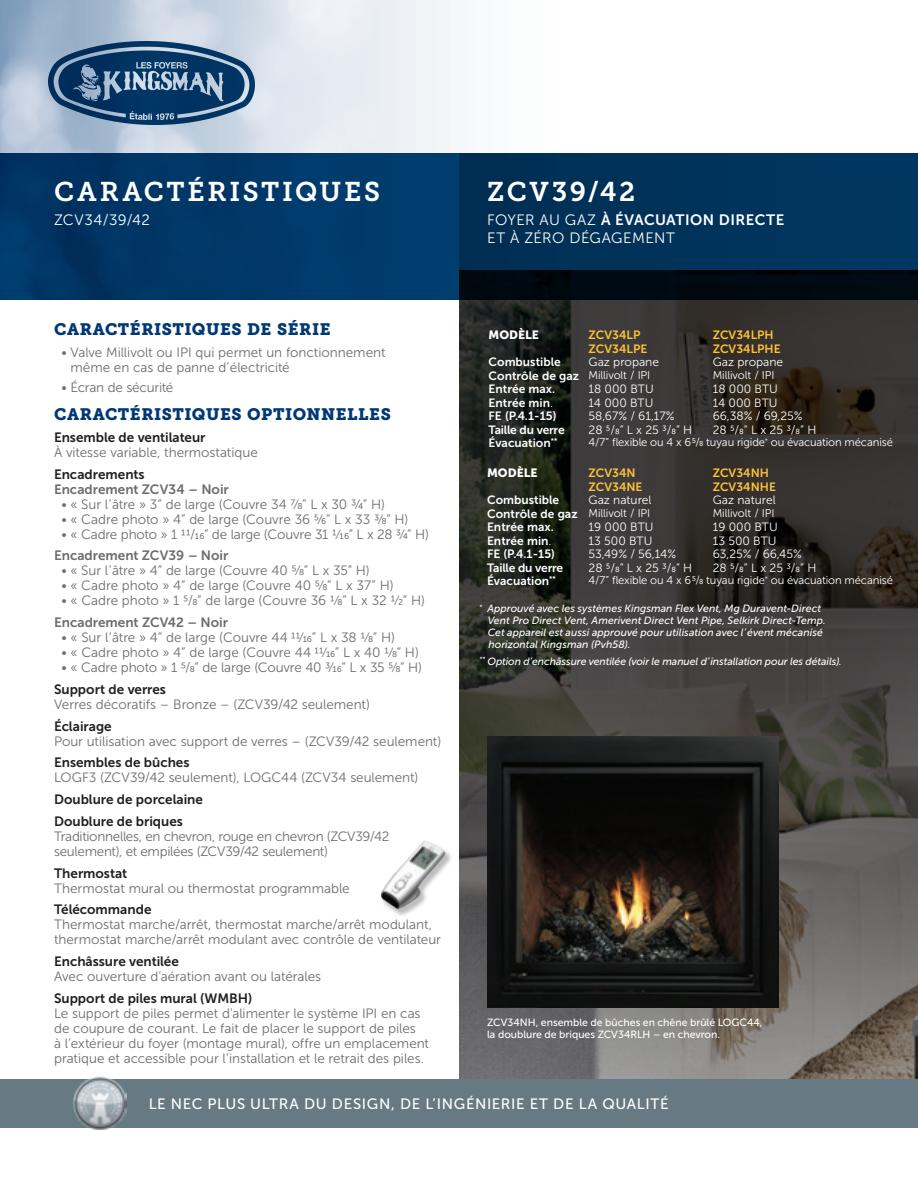
<style>
.page{position:relative;width:918px;height:1188px;background:#fff}
.page>*{position:absolute;margin:0;border:0;box-sizing:border-box;transform-origin:0 0}
.t1{font:27px "Museo Slab 700";letter-spacing:.095em;color:#fff}
.t2{font:16.5px "Museo Slab 900";letter-spacing:.03em;color:#013874}
.t3{font:15px "Museo Sans 500";letter-spacing:.045em;color:#fff}
.t4{font:15px "Museo Sans 300";letter-spacing:.03em;color:#fff}
.t5{font:15px "Museo Sans 700";letter-spacing:.03em;color:#fff}
.t6{font:13.5px/15px "Museo Sans 300";letter-spacing:-.005em;color:#6c6d70}
.t7{font:13.5px/21.8px "Museo Sans 700";color:#231f20}
.t8{font:13.5px "Museo Sans 700";color:#6c6d70}
.t9{font:12px "Museo Sans 300";color:#fff}
.t10{font:12px "Museo Sans 700";color:#fff}
.t11{font:12px "Museo Sans 700";color:#fec235}
.t12{font:12px "Museo Sans 700";letter-spacing:-.02em;color:#fff}
.t13{font:12px "Museo Sans 900";color:#fff}
.t14{font:11.25px "Museo Sans 300";letter-spacing:-.01em;color:#fff}
.t15{font:italic 10.5px/12px "Museo Sans 500";letter-spacing:.005em;color:#fff}
.t16{font:10.5px/12px "Museo Sans 500";color:#fff}
.s1{font-family:"Museo Sans 300"}
.s2{font-family:"Museo Sans 300";font-size:11.25px}
</style>
<div class="page">
<img style="left:0;top:0;width:451px;height:153px">
<svg style="left:459px;top:300px;width:459px;height:779px;background:#44413e"></svg>
<div style="left:0;top:1079px;width:918px;height:49px;background:#677982"></div>
<div style="left:0;top:153px;width:918px;height:147px;background:#003969"></div>
<img style="left:73px;top:1076px;width:53px;height:53px">
<svg style="left:459px;top:153px;width:459px;height:147px;fill:#003259"></svg>
<div style="left:380px;top:840px;width:73px;height:77px;background:#231f20;opacity:.3"></div>
<img style="left:380px;top:841px;width:66px;height:68px">
<img style="left:487px;top:736px;width:292px;height:271px">
<img style="left:48px;top:41px;width:207px;height:83px">
<h1 class="t1" style="left:54px;top:176px;width:328px">CARACTÉRISTIQUES</h1>
<p class="t4" style="left:54px;top:211px;width:97px">ZCV34/39/42</p>
<p class="t2" style="left:54px;top:320px;width:278px">CARACTÉRISTIQUES DE SÉRIE</p>
<p class="t6" style="left:70px;top:345px;width:317px;text-indent:-9px">• Valve Millivolt ou IPI qui permet un fonctionnement même en cas de panne d’électricité</p>
<p class="t6" style="left:62px;top:379px;width:113px">• Écran de sécurité</p>
<p class="t2" style="left:54px;top:405px;width:339px">CARACTÉRISTIQUES OPTIONNELLES</p>
<p class="t7" style="left:54px;top:426px;width:153px">Ensemble de ventilateur</p>
<p class="t6" style="left:54px;top:445px;width:205px">À vitesse variable, thermostatique</p>
<p class="t7" style="left:54px;top:463px;width:92px">Encadrements</p>
<p class="t8" style="left:54px;top:481px;width:176px">Encadrement ZCV34 – Noir</p>
<p class="t6" style="left:62px;top:496px;width:325px">• « Sur l’âtre » 3” de large (Couvre 34 7/8” L x 30 3/4” H)</p>
<p class="t6" style="left:62px;top:511px;width:348px">• « Cadre photo » 4” de large (Couvre 36 5/6” L x 33 3/8” H)</p>
<p class="t6" style="left:62px;top:526px;width:369px">• « Cadre photo » 1 11/16” de large (Couvre 31 1/16” L x 28 3/4” H)</p>
<p class="t8" style="left:54px;top:548px;width:176px">Encadrement ZCV39 – Noir</p>
<p class="t6" style="left:62px;top:563px;width:310px">• « Sur l’âtre » 4” de large (Couvre 40 5/8” L x 35” H)</p>
<p class="t6" style="left:62px;top:578px;width:334px">• « Cadre photo » 4” de large (Couvre 40 5/8” L x 37” H)</p>
<p class="t6" style="left:62px;top:593px;width:365px">• « Cadre photo » 1 5/8” de large (Couvre 36 1/8” L x 32 1/2” H)</p>
<p class="t8" style="left:54px;top:615px;width:176px">Encadrement ZCV42 – Noir</p>
<p class="t6" style="left:62px;top:630px;width:335px">• « Sur l’âtre » 4” de large (Couvre 44 11/16” L x 38 1/8” H)</p>
<p class="t6" style="left:62px;top:645px;width:359px">• « Cadre photo » 4” de large (Couvre 44 11/16” L x 40 1/8” H)</p>
<p class="t6" style="left:62px;top:660px;width:362px">• « Cadre photo » 1 5/8” de large (Couvre 40 3/16” L x 35 5/8” H)</p>
<p class="t7" style="left:54px;top:678px;width:113px">Support de verres</p>
<p class="t6" style="left:54px;top:697px;width:317px">Verres décoratifs – Bronze – (ZCV39/42 seulement)</p>
<p class="t7" style="left:54px;top:715px;width:59px">Éclairage</p>
<p class="t6" style="left:54px;top:733px;width:389px">Pour utilisation avec support de verres – (ZCV39/42 seulement)</p>
<p class="t7" style="left:54px;top:752px;width:137px">Ensembles de bûches</p>
<p class="t6" style="left:54px;top:770px;width:366px">LOGF3 (ZCV39/42 seulement), LOGC44 (ZCV34 seulement)</p>
<p class="t7" style="left:54px;top:788px;width:150px">Doublure de porcelaine<br>Doublure de briques</p>
<p class="t6" style="left:54px;top:829px;width:337px">Traditionnelles, en chevron, rouge en chevron (ZCV39/42 seulement), et empilées (ZCV39/42 seulement)</p>
<p class="t7" style="left:54px;top:862px;width:75px">Thermostat</p>
<p class="t6" style="left:54px;top:880px;width:297px">Thermostat mural ou thermostat programmable</p>
<p class="t7" style="left:54px;top:899px;width:99px">Télécommande</p>
<p class="t6" style="left:54px;top:917px;width:388px">Thermostat marche/arrêt, thermostat marche/arrêt modulant, thermostat marche/arrêt modulant avec contrôle de ventilateur</p>
<p class="t7" style="left:54px;top:950px;width:126px">Enchâssure ventilée</p>
<p class="t6" style="left:54px;top:969px;width:269px">Avec ouverture d’aération avant ou latérales</p>
<p class="t7" style="left:54px;top:987px;width:200px">Support de piles mural (WMBH)</p>
<p class="t6" style="left:54px;top:1006px;width:377px">Le support de piles permet d'alimenter le système IPI en cas de coupure de courant. Le fait de placer le support de piles<br>à l'extérieur du foyer (montage mural), offre un emplacement pratique et accessible pour l'installation et le retrait des piles.</p>
<h1 class="t1" style="left:487px;top:176px;width:150px">ZCV39/42</h1>
<p class="t5" style="left:487px;top:211px;width:299px"><span class="s1">FOYER AU GAZ</span> À ÉVACUATION DIRECTE</p>
<p class="t4" style="left:487px;top:230px;width:189px">ET À ZÉRO DÉGAGEMENT</p>
<p class="t13" style="left:489px;top:328px;width:52px">MODÈLE</p>
<p class="t11" style="left:589px;top:328px;width:53px">ZCV34LP</p>
<p class="t11" style="left:713px;top:328px;width:62px">ZCV34LPH</p>
<p class="t11" style="left:589px;top:342px;width:60px">ZCV34LPE</p>
<p class="t11" style="left:713px;top:342px;width:69px">ZCV34LPHE</p>
<p class="t10" style="left:489px;top:355px;width:74px">Combustible</p>
<p class="t9" style="left:589px;top:355px;width:72px">Gaz propane</p>
<p class="t9" style="left:713px;top:355px;width:72px">Gaz propane</p>
<p class="t10" style="left:489px;top:369px;width:163px">Contrôle de gaz <span class="s2">Millivolt / IPI</span></p>
<p class="t14" style="left:713px;top:369px;width:63px">Millivolt / IPI</p>
<p class="t10" style="left:489px;top:382px;width:68px">Entrée max.</p>
<p class="t9" style="left:589px;top:382px;width:67px">18 000 BTU</p>
<p class="t9" style="left:713px;top:382px;width:67px">18 000 BTU</p>
<p class="t10" style="left:489px;top:396px;width:66px">Entrée min<span class="s1">.</span></p>
<p class="t9" style="left:589px;top:396px;width:66px">14 000 BTU</p>
<p class="t9" style="left:713px;top:396px;width:66px">14 000 BTU</p>
<p class="t10" style="left:489px;top:409px;width:69px">FE (P.4.1-15)</p>
<p class="t9" style="left:589px;top:409px;width:87px">58,67% / 61,17%</p>
<p class="t9" style="left:713px;top:409px;width:91px">66,38% / 69,25%</p>
<p class="t12" style="left:489px;top:423px;width:78px">Taille du verre</p>
<p class="t9" style="left:589px;top:423px;width:105px">28 5/8” L x 25 3/8” H</p>
<p class="t9" style="left:713px;top:423px;width:105px">28 5/8” L x 25 3/8” H</p>
<p class="t10" style="left:489px;top:436px;width:70px">Évacuation<sup>**</sup></p>
<p class="t14" style="left:589px;top:437px;width:306px">4/7” flexible ou 4 x 65/8 tuyau rigide<sup>*</sup> ou évacuation mécanisé</p>
<p class="t13" style="left:487px;top:466px;width:52px">MODÈLE</p>
<p class="t11" style="left:589px;top:466px;width:49px">ZCV34N</p>
<p class="t11" style="left:713px;top:466px;width:58px">ZCV34NH</p>
<p class="t11" style="left:589px;top:480px;width:55px">ZCV34NE</p>
<p class="t11" style="left:713px;top:480px;width:65px">ZCV34NHE</p>
<p class="t10" style="left:487px;top:493px;width:74px">Combustible</p>
<p class="t9" style="left:589px;top:493px;width:64px">Gaz naturel</p>
<p class="t9" style="left:713px;top:493px;width:64px">Gaz naturel</p>
<p class="t10" style="left:487px;top:507px;width:165px">Contrôle de gaz <span class="s2">Millivolt / IPI</span></p>
<p class="t14" style="left:713px;top:507px;width:63px">Millivolt / IPI</p>
<p class="t10" style="left:487px;top:520px;width:68px">Entrée max.</p>
<p class="t9" style="left:589px;top:520px;width:67px">19 000 BTU</p>
<p class="t9" style="left:713px;top:520px;width:67px">19 000 BTU</p>
<p class="t10" style="left:487px;top:534px;width:66px">Entrée min<span class="s1">.</span></p>
<p class="t9" style="left:589px;top:534px;width:65px">13 500 BTU</p>
<p class="t9" style="left:713px;top:534px;width:65px">13 500 BTU</p>
<p class="t10" style="left:487px;top:547px;width:69px">FE (P.4.1-15)</p>
<p class="t9" style="left:589px;top:547px;width:89px">53,49% / 56,14%</p>
<p class="t9" style="left:713px;top:547px;width:91px">63,25% / 66,45%</p>
<p class="t12" style="left:487px;top:561px;width:78px">Taille du verre</p>
<p class="t9" style="left:589px;top:561px;width:105px">28 5/8” L x 25 3/8” H</p>
<p class="t9" style="left:713px;top:561px;width:105px">28 5/8” L x 25 3/8” H</p>
<p class="t10" style="left:487px;top:574px;width:70px">Évacuation<sup>**</sup></p>
<p class="t14" style="left:589px;top:575px;width:306px">4/7” flexible ou 4 x 65/8 tuyau rigide<sup>*</sup> ou évacuation mécanisé</p>
<p class="t15" style="left:488px;top:603px;width:340px;text-indent:-8px"><sup>*</sup> Approuvé avec les systèmes Kingsman Flex Vent, Mg Duravent-Direct Vent Pro Direct Vent, Amerivent Direct Vent Pipe, Selkirk Direct-Temp.<br>Cet appareil est aussi approuvé pour utilisation avec l’évent mécanisé horizontal Kingsman (Pvh58).</p>
<p class="t15" style="left:480px;top:655px;width:364px"><sup>**</sup> Option d’enchâssure ventilée (voir le manuel d’installation pour les détails).</p>
<p class="t16" style="left:487px;top:1016px;width:277px">ZCV34NH, ensemble de bûches en chêne brûlé LOGC44, la doublure de briques ZCV34RLH – en chevron.</p>
<p class="t3" style="left:149px;top:1096px;width:521px">LE NEC PLUS ULTRA DU DESIGN, DE L’INGÉNIERIE ET DE LA QUALITÉ</p>
</div>
